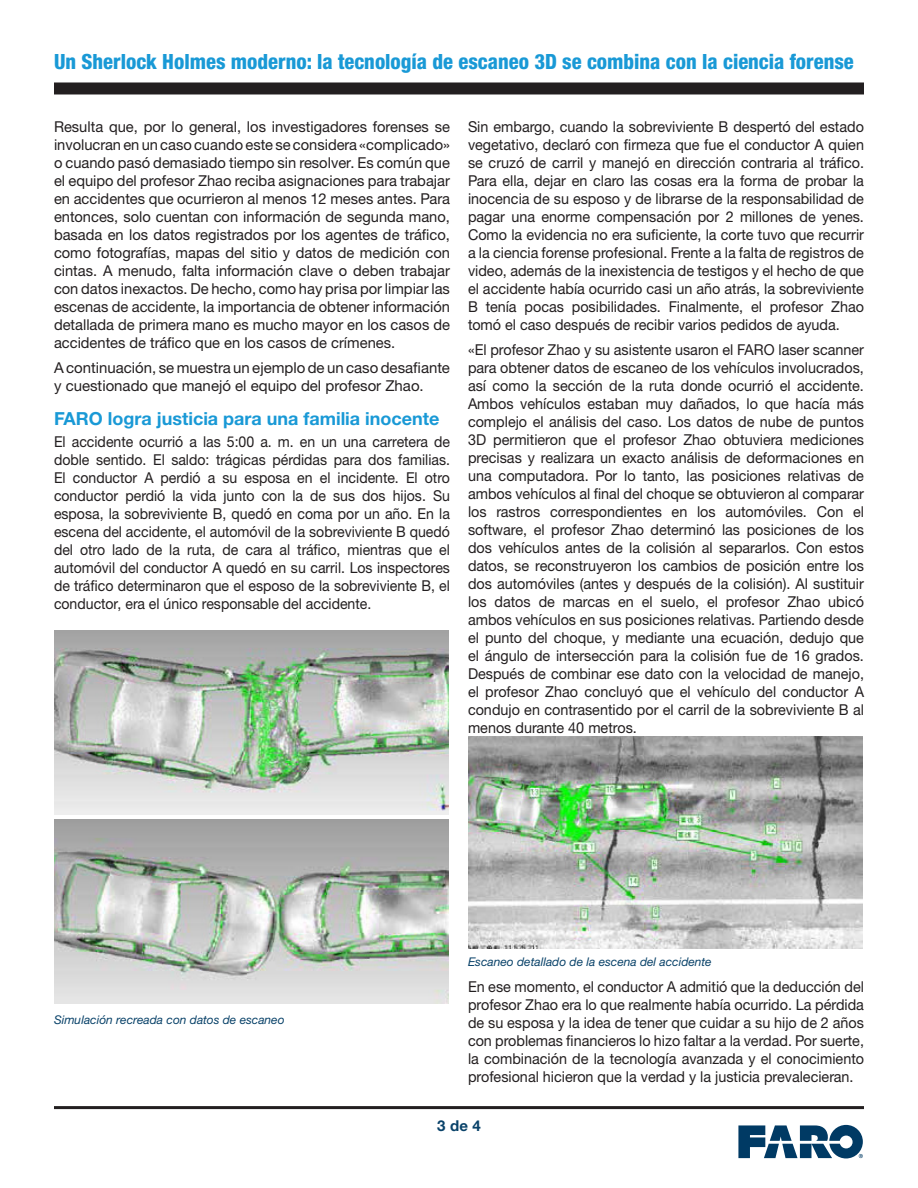
<style>
.page{position:relative;width:918px;height:1188px;background:#fff}
.page>*{position:absolute;margin:0;border:0;box-sizing:border-box;transform-origin:0 0}
.t1{font:800 condensed 21px "Helvetica Neue LTW1 G";color:#1999d6}
.Paragraph_Header_blu{font:700 18px "Helvetica Neue LTW1 G";color:#1999d6}
.Body_Text{font:15px/18px "Helvetica Neue LTW1 G";color:#231f20;text-align:justify;scale:.96 1}
.Body_Text-2{font:15px/18px "Helvetica Neue LTW1 G";color:#231f20;text-align:justify}
.Body_Text-3{font:15px/18px "Helvetica Neue LTW1 G";color:#231f20;text-align:justify;scale:.94 1}
.t2{font:700 15px "Helvetica Neue LTW1 G";color:#094269}
.Body_Text-4{font:italic 12px "Helvetica Neue LTW1 G";color:#094269}
</style>
<div class="page">
<svg style="left:738px;top:1125px;width:125px;height:33px"></svg>
<hr style="left:54px;top:1106px;width:810px;height:3px;background:#231f20">
<div style="left:54px;top:82px;width:810px;height:12px;background:#231f20"></div>
<img style="left:54px;top:631px;width:395px;height:183px">
<img style="left:54px;top:820px;width:395px;height:183px">
<img style="left:468px;top:736px;width:395px;height:213px">
<p class="t1" style="left:54px;top:49px;width:801px">Un Sherlock Holmes moderno: la tecnología de escaneo 3D se combina con la ciencia forense</p>
<p class="Body_Text-2" style="left:54px;top:118px;width:398px">Resulta que, por lo general, los investigadores forenses se involucran en un caso cuando este se considera «complicado» o cuando pasó demasiado tiempo sin resolver. Es común que el equipo del profesor Zhao reciba asignaciones para trabajar en accidentes que ocurrieron al menos 12 meses antes. Para entonces, solo cuentan con información de segunda mano, basada en los datos registrados por los agentes de tráfico, como fotografías, mapas del sitio y datos de medición con cintas. A menudo, falta información clave o deben trabajar con datos inexactos. De hecho, como hay prisa por limpiar las escenas de accidente, la importancia de obtener información detallada de primera mano es mucho mayor en los casos de accidentes de tráfico que en los casos de crímenes.</p>
<p class="Body_Text-2" style="left:54px;top:359px;width:398px">A continuación, se muestra un ejemplo de un caso desafiante y cuestionado que manejó el equipo del profesor Zhao.</p>
<p class="Paragraph_Header_blu" style="left:54px;top:408px;width:387px">FARO logra justicia para una familia inocente</p>
<p class="Body_Text-3" style="left:54px;top:433px;width:423px">El accidente ocurrió a las 5:00 a. m. en un una carretera de doble sentido. El saldo: trágicas pérdidas para dos familias.<br>El conductor A perdió a su esposa en el incidente. El otro conductor perdió la vida junto con la de sus dos hijos. Su esposa, la sobreviviente B, quedó en coma por un año. En la escena del accidente, el automóvil de la sobreviviente B quedó del otro lado de la ruta, de cara al tráfico, mientras que el automóvil del conductor A quedó en su carril. Los inspectores de tráfico determinaron que el esposo de la sobreviviente B, el conductor, era el único responsable del accidente.</p>
<p class="Body_Text" style="left:468px;top:118px;width:414px">Sin embargo, cuando la sobreviviente B despertó del estado vegetativo, declaró con firmeza que fue el conductor A quien se cruzó de carril y manejó en dirección contraria al tráfico.<br>Para ella, dejar en claro las cosas era la forma de probar la inocencia de su esposo y de librarse de la responsabilidad de pagar una enorme compensación por 2 millones de yenes.<br>Como la evidencia no era suficiente, la corte tuvo que recurrir a la ciencia forense profesional. Frente a la falta de registros de video, además de la inexistencia de testigos y el hecho de que el accidente había ocurrido casi un año atrás, la sobreviviente B tenía pocas posibilidades. Finalmente, el profesor Zhao tomó el caso después de recibir varios pedidos de ayuda.</p>
<p class="Body_Text" style="left:468px;top:341px;width:414px">«El profesor Zhao y su asistente usaron el FARO laser scanner para obtener datos de escaneo de los vehículos involucrados, así como la sección de la ruta donde ocurrió el accidente.<br>Ambos vehículos estaban muy dañados, lo que hacía más complejo el análisis del caso. Los datos de nube de puntos 3D permitieron que el profesor Zhao obtuviera mediciones precisas y realizara un exacto análisis de deformaciones en una computadora. Por lo tanto, las posiciones relativas de ambos vehículos al final del choque se obtuvieron al comparar los rastros correspondientes en los automóviles. Con el software, el profesor Zhao determinó las posiciones de los dos vehículos antes de la colisión al separarlos. Con estos datos, se reconstruyeron los cambios de posición entre los dos automóviles (antes y después de la colisión). Al sustituir los datos de marcas en el suelo, el profesor Zhao ubicó ambos vehículos en sus posiciones relativas. Partiendo desde el punto del choque, y mediante una ecuación, dedujo que el ángulo de intersección para la colisión fue de 16 grados.<br>Después de combinar ese dato con la velocidad de manejo, el profesor Zhao concluyó que el vehículo del conductor A condujo en contrasentido por el carril de la sobreviviente B al menos durante 40 metros.</p>
<p class="Body_Text-4" style="left:54px;top:1012px;width:232px">Simulación recreada con datos de escaneo</p>
<p class="Body_Text-4" style="left:468px;top:954px;width:245px">Escaneo detallado de la escena del accidente</p>
<p class="Body_Text" style="left:468px;top:977px;width:414px">En ese momento, el conductor A admitió que la deducción del profesor Zhao era lo que realmente había ocurrido. La pérdida de su esposa y la idea de tener que cuidar a su hijo de 2 años con problemas financieros lo hizo faltar a la verdad. Por suerte, la combinación de la tecnología avanzada y el conocimiento profesional hicieron que la verdad y la justicia prevalecieran.</p>
<p class="t2" style="left:437px;top:1117px;width:45px">3 de 4</p>
</div>
